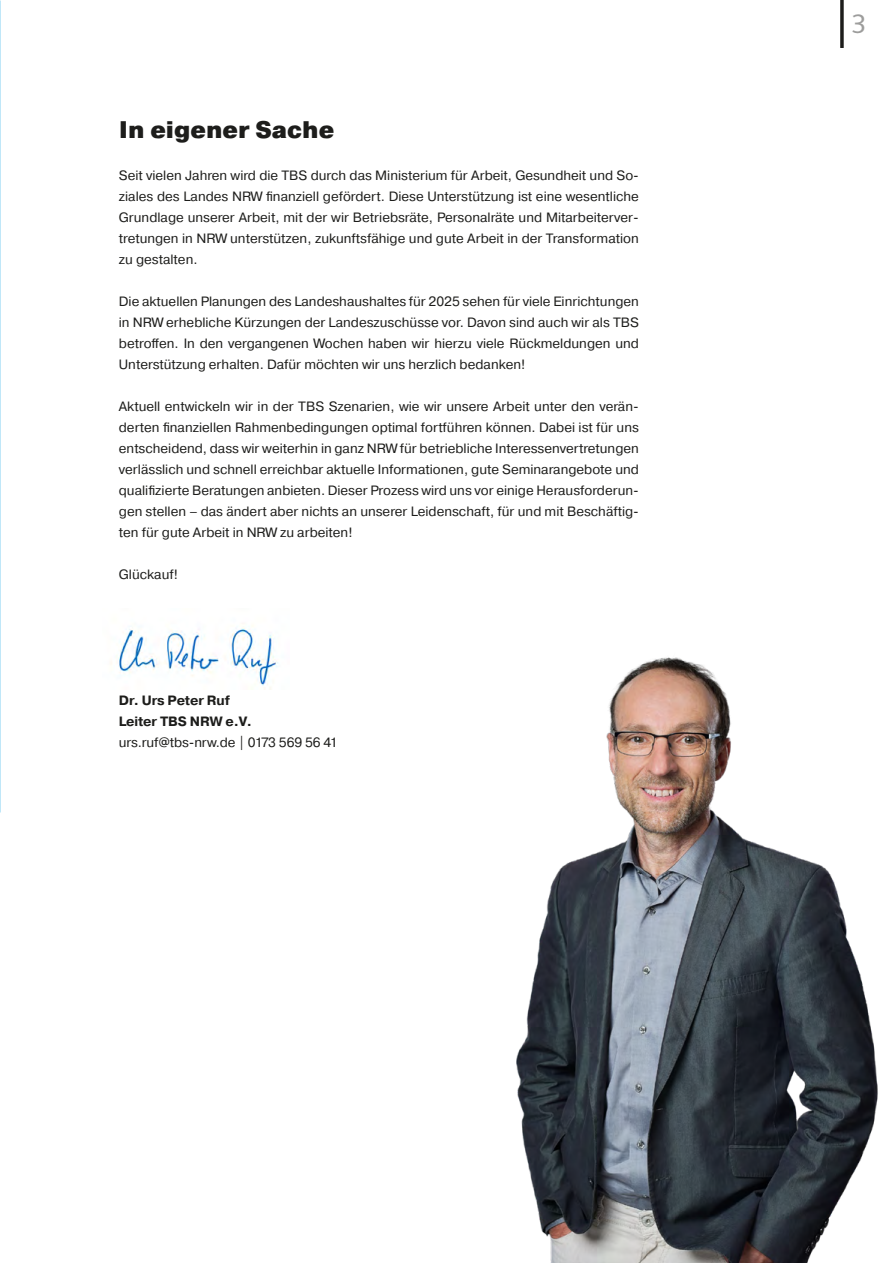
<style>
.page{position:relative;width:893px;height:1263px;background:#fff}
.page>*{position:absolute;margin:0;border:0;box-sizing:border-box;transform-origin:0 0}
.t1{font:27px "Syntax LT Std";color:#9d9d9c}
.t2{font:900 24px "Pragmatica";color:#1d1d1b}
.t3{font:13.5px/21px "Pragmatica";color:#1d1d1b;text-align:justify}
.t4{font:700 13.5px/21px "Pragmatica";letter-spacing:-.01em;color:#1d1d1b}
</style>
<div class="page">
<img style="left:110px;top:625px;width:168px;height:64px">
<hr style="left:840px;top:0;width:3px;height:48px;background:#1d1d1b">
<img style="left:516px;top:657px;width:362px;height:606px">
<h2 class="t2" style="left:119px;top:114px;width:217px">In eigener Sache</h2>
<p class="t3" style="left:119px;top:165px;width:522px">Seit vielen Jahren wird die TBS durch das Ministerium für Arbeit, Gesundheit und So&shy;ziales des Landes NRW finanziell gefördert. Diese Unterstützung ist eine wesentliche Grundlage unserer Arbeit, mit der wir Betriebsräte, Personalräte und Mitarbeiterver&shy;tretungen in NRW unterstützen, zukunftsfähige und gute Arbeit in der Transformation zu gestalten.</p>
<p class="t3" style="left:119px;top:291px;width:522px">Die aktuellen Planungen des Landeshaushaltes für 2025 sehen für viele Einrichtungen in NRW erhebliche Kürzungen der Landeszuschüsse vor. Davon sind auch wir als TBS betroffen. In den vergangenen Wochen haben wir hierzu viele Rückmeldungen und Unterstützung erhalten. Dafür möchten wir uns herzlich bedanken!</p>
<p class="t3" style="left:119px;top:396px;width:522px">Aktuell entwickeln wir in der TBS Szenarien, wie wir unsere Arbeit unter den verän&shy;derten finanziellen Rahmenbedingungen optimal fortführen können. Dabei ist für uns entscheidend, dass wir weiterhin in ganz NRW für betriebliche Interessenvertretungen verlässlich und schnell erreichbar aktuelle Informationen, gute Seminarangebote und qualifizierte Beratungen anbieten. Dieser Prozess wird uns vor einige Herausforderun&shy;gen stellen – das ändert aber nichts an unserer Leidenschaft, für und mit Beschäftig&shy;ten für gute Arbeit in NRW zu arbeiten!</p>
<p class="t3" style="left:119px;top:564px;width:61px">Glückauf!</p>
<p class="t4" style="left:119px;top:690px;width:135px">Dr. Urs Peter Ruf<br>Leiter TBS NRW e.V.</p>
<p class="t3" style="left:119px;top:732px;width:220px">urs.ruf@tbs-nrw.de | 0173 569 56 41</p>
<h1 class="t1" style="left:852px;top:8px;width:17px">3</h1>
</div>
